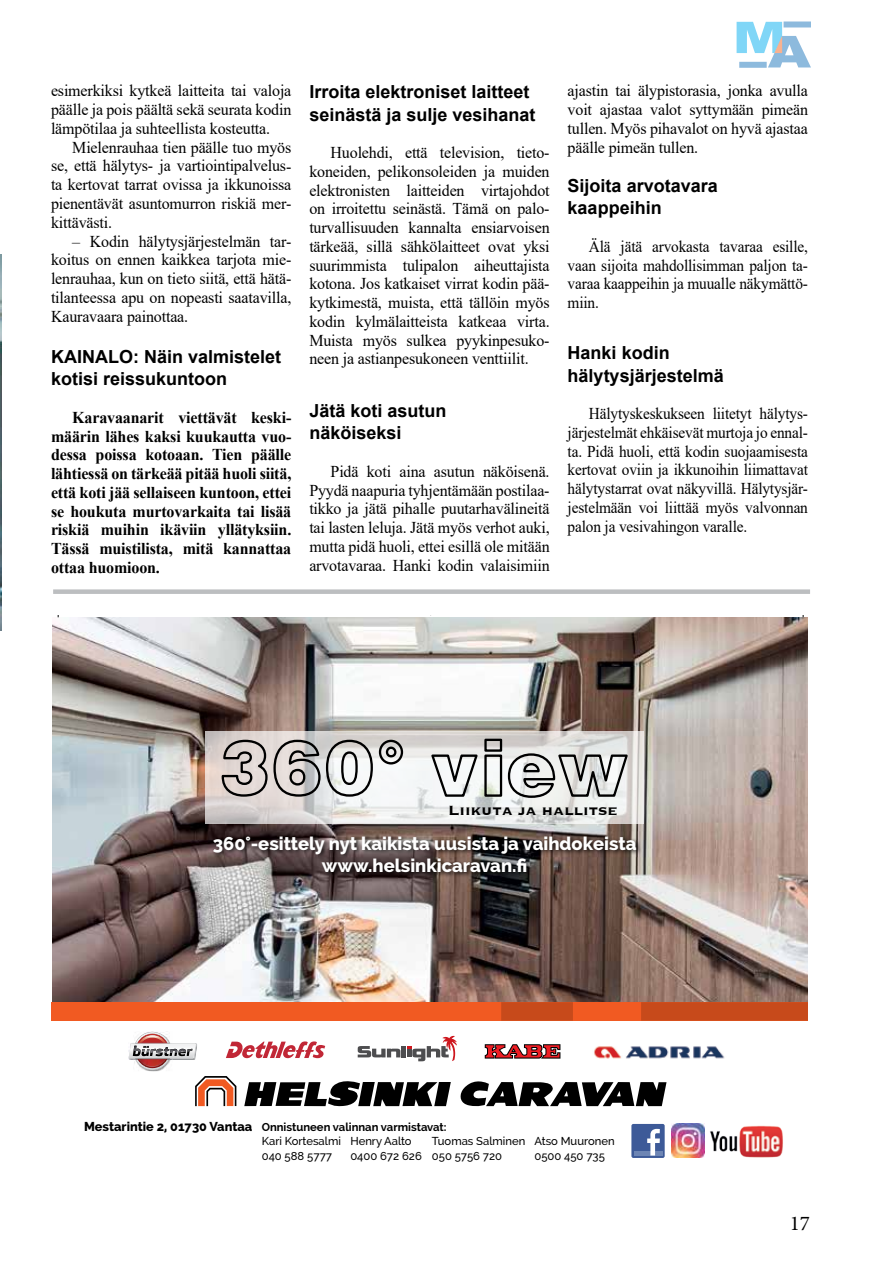
<style>
.page{position:relative;width:893px;height:1263px;background:#fff}
.page>*{position:absolute;margin:0;border:0;box-sizing:border-box;transform-origin:0 0}
.t1{font:21px "Minion Pro";color:#000}
.t2{font:800 18.75px/22.5px "Raleway";color:#fff;text-align:center}
.t3{font:700 18px/22.5px "Arial";color:#000}
.t4{font:700 17.25px "Copperplate";color:#000}
.t5{font:16.5px/18.8px "Times New Roman";letter-spacing:-.01em;color:#000;text-align:justify}
.t6{font:16.5px/18.8px "Times New Roman";letter-spacing:-.01em;color:#000;text-align:justify;scale:.93 1}
.t7{font:700 16.5px/18.8px "Times New Roman";letter-spacing:-.01em;color:#000;text-align:justify}
.t8{font:800 12.9px "Raleway";color:#000}
.t9{font:500 11.55px "Raleway";color:#000}
.t10{font:700 11.55px "Raleway";color:#000}
</style>
<div class="page">
<svg style="left:737px;top:22px;width:74px;height:45px"></svg>
<div style="left:783px;top:22px;width:28px;height:6px;background:#8dbadd"></div>
<div style="left:739px;top:62px;width:28px;height:6px;background:#8dbadd"></div>
<img style="left:52px;top:617px;width:756px;height:385px">
<svg style="left:206px;top:731px;width:438px;height:92px"></svg>
<div style="left:631px;top:1124px;width:34px;height:34px;background:#3d5a98;border-radius:2px"></div>
<hr style="left:634px;top:1151px;width:28px;height:4px;background:#6d85b4">
<svg style="left:647px;top:1129px;width:13px;height:26px"></svg>
<img style="left:666px;top:1046px;width:59px;height:13px">
<div style="left:51px;top:1002px;width:757px;height:18px;background:#f15a22"></div>
<svg style="left:501px;top:1002px;width:307px;height:18px"></svg>
<img style="left:671px;top:1124px;width:33px;height:34px">
<img style="left:710px;top:1125px;width:73px;height:33px">
<svg style="left:221px;top:737px;width:408px;height:62px"></svg>
<div style="left:211px;top:834px;width:431px;height:44px;background:#000;opacity:.85"></div>
<svg style="left:129px;top:1031px;width:537px;height:75px"></svg>
<img style="left:0;top:255px;width:1px;height:375px">
<div style="left:53px;top:589px;width:757px;height:5px;background:#bcbec0"></div>
<p class="t5" style="left:51px;top:81px;width:242px">esimerkiksi kytkeä laitteita tai valoja päälle ja pois päältä sekä seurata kodin lämpötilaa ja suhteellista kosteutta.</p>
<p class="t5" style="left:51px;top:137px;width:242px;text-indent:21px">Mielenrauhaa tien päälle tuo myös se, että hälytys- ja vartiointipalvelus&shy;ta kertovat tarrat ovissa ja ikkunoissa pienentävät asuntomurron riskiä mer&shy;kittävästi.</p>
<p class="t5" style="left:51px;top:231px;width:242px;text-indent:21px">– Kodin hälytysjärjestelmän tar&shy;koitus on ennen kaikkea tarjota mie&shy;lenrauhaa, kun on tieto siitä, että hätä&shy;tilanteessa apu on nopeasti saatavilla, Kauravaara painottaa.</p>
<p class="t3" style="left:51px;top:345px;width:232px">KAINALO: Näin valmistelet kotisi reissukuntoon</p>
<p class="t7" style="left:51px;top:407px;width:242px;text-indent:21px">Karavaanarit viettävät keski&shy;määrin lähes kaksi kuukautta vuo&shy;dessa poissa kotoaan. Tien päälle lähtiessä on tärkeää pitää huoli siitä, että koti jää sellaiseen kuntoon, ettei se houkuta murtovarkaita tai lisää riskiä muihin ikäviin yllätyksiin.<br>Tässä muistilista, mitä kannattaa ottaa huomioon.</p>
<p class="t3" style="left:309px;top:81px;width:228px">Irroita elektroniset laitteet seinästä ja sulje vesihanat</p>
<p class="t5" style="left:309px;top:143px;width:242px;text-indent:21px">Huolehdi, että television, tieto&shy;koneiden, pelikonsoleiden ja muiden elektronisten laitteiden virtajohdot on irroitettu seinästä. Tämä on palo&shy;turvallisuuden kannalta ensiarvoisen tärkeää, sillä sähkölaitteet ovat yksi suurimmista tulipalon aiheuttajista kotona. Jos katkaiset virrat kodin pää&shy;kytkimestä, muista, että tällöin myös kodin kylmälaitteista katkeaa virta.<br>Muista myös sulkea pyykinpesuko&shy;neen ja astianpesukoneen venttiilit.</p>
<p class="t3" style="left:309px;top:400px;width:139px">Jätä koti asutun näköiseksi</p>
<p class="t5" style="left:309px;top:461px;width:242px;text-indent:21px">Pidä koti aina asutun näköisenä.<br>Pyydä naapuria tyhjentämään postilaa&shy;tikko ja jätä pihalle puutarhavälineitä tai lasten leluja. Jätä myös verhot auki, mutta pidä huoli, ettei esillä ole mitään arvotavaraa. Hanki kodin valaisimiin</p>
<p class="t5" style="left:568px;top:81px;width:242px">ajastin tai älypistorasia, jonka avulla voit ajastaa valot syttymään pimeän tullen. Myös pihavalot on hyvä ajastaa päälle pimeän tullen.</p>
<p class="t3" style="left:568px;top:174px;width:152px">Sijoita arvotavara kaappeihin</p>
<p class="t6" style="left:568px;top:236px;width:260px;text-indent:21px">Älä jätä arvokasta tavaraa esille, vaan sijoita mahdollisimman paljon ta&shy;varaa kaappeihin ja muualle näkymättö&shy;miin.</p>
<p class="t3" style="left:568px;top:342px;width:158px">Hanki kodin hälytysjärjestelmä</p>
<p class="t6" style="left:568px;top:404px;width:260px;text-indent:21px">Hälytyskeskukseen liitetyt hälytys&shy;järjestelmät ehkäisevät murtoja jo ennal&shy;ta. Pidä huoli, että kodin suojaamisesta kertovat oviin ja ikkunoihin liimattavat hälytystarrat ovat näkyvillä. Hälytysjär&shy;jestelmään voi liittää myös valvonnan palon ja vesivahingon varalle.</p>
<p class="t4" style="left:448px;top:799px;width:171px">Liikuta ja hallitse</p>
<p class="t2" style="left:213px;top:832px;width:425px">360°-esittely nyt kaikista uusista ja vaihdokeista www.helsinkicaravan.fi</p>
<p class="t8" style="left:84px;top:1119px;width:170px">Mestarintie 2, 01730 Vantaa</p>
<p class="t10" style="left:262px;top:1120px;width:186px">Onnistuneen valinnan varmistavat:</p>
<p class="t9" style="left:262px;top:1135px;width:151px">Kari Kortesalmi Henry Aalto</p>
<p class="t9" style="left:432px;top:1135px;width:184px">Tuomas Salminen Atso Muuronen</p>
<p class="t9" style="left:262px;top:1149px;width:72px">040 588 5777</p>
<p class="t9" style="left:350px;top:1149px;width:153px">0400 672 626 050 5756 720</p>
<p class="t9" style="left:534px;top:1149px;width:72px">0500 450 735</p>
<p class="t1" style="left:790px;top:1209px;width:22px">17</p>
</div>
